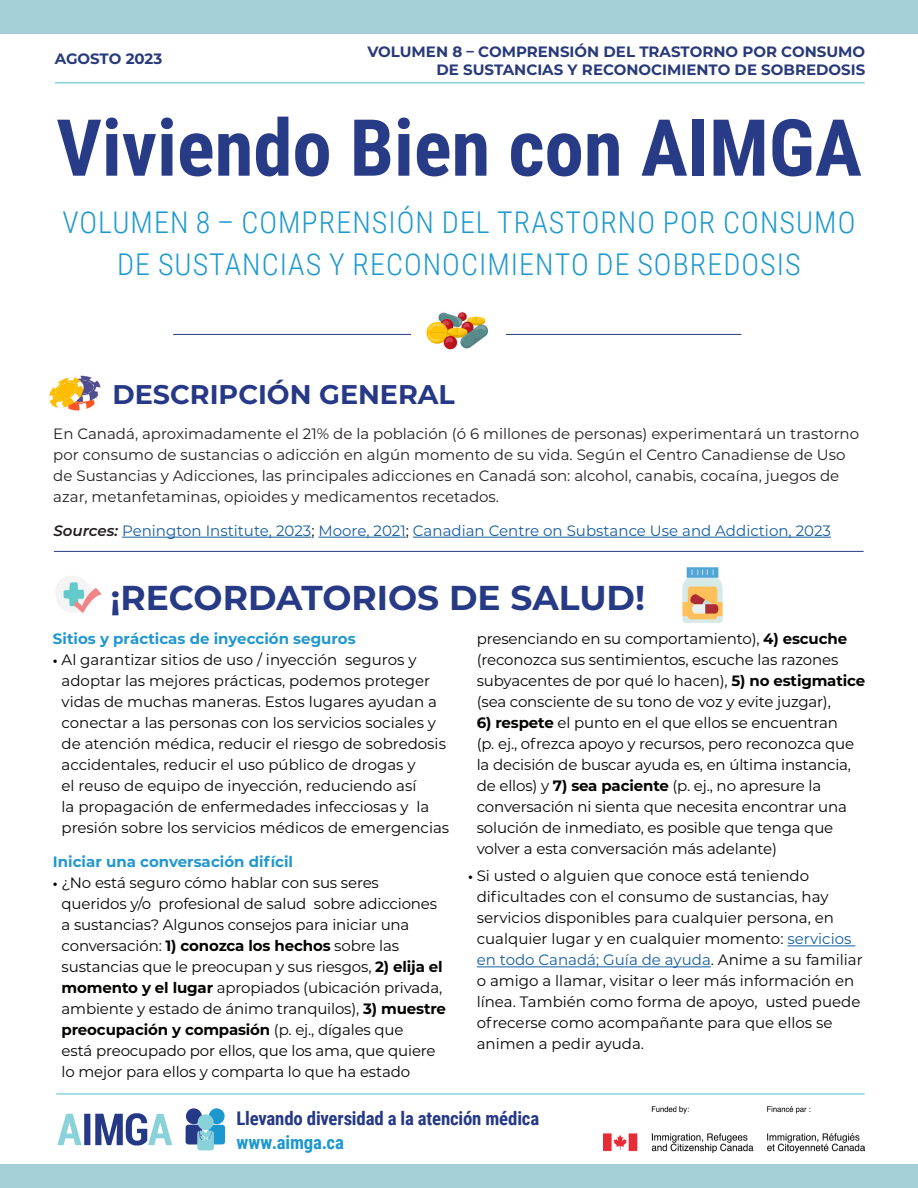
<style>
.page{position:relative;width:918px;height:1188px;background:#fff}
.page>*{position:absolute;margin:0;border:0;box-sizing:border-box;transform-origin:0 0}
.t1{font:700 78.75px "Roboto Condensed";color:#283b87}
.t2{font:700 34.5px "Montserrat";color:#273a85}
.t3{font:300 30px/42px "Roboto Condensed";letter-spacing:.035em;color:#1d99cf;text-align:center}
.t4{font:700 27px "Montserrat";color:#273886}
.t5{font:700 18.75px "Roboto Condensed";letter-spacing:-.01em;color:#263987}
.t6{font:700 18.75px "Roboto Condensed";letter-spacing:-.01em;color:#1d98cf}
.t7{font:15px/21px "Montserrat";letter-spacing:-.01em;color:#040503}
.t8{font:15px/21px "Montserrat";color:#231f20}
.t9{font:700 15px/18px "Montserrat";color:#283a7a;text-align:right}
.t10{font:15px "Montserrat";color:#175d9e}
.t11{font:700 15px "Montserrat";color:#2197d0}
.s1{font-weight:600;font-style:italic;color:#231f20}
.s2{color:#040503}
.s3{font-weight:700;font-size:13.5px}
.s4{font-weight:700}
.s5{color:#175d9e}
</style>
<div class="page">
<div style="left:0;top:0;width:918px;height:34px;background:#a4cfd7"></div>
<hr style="left:55px;top:82px;width:810px;height:2px;background:#88d2d8">
<div style="left:0;top:1164px;width:918px;height:24px;background:#a4cfd7"></div>
<svg style="left:185px;top:1108px;width:40px;height:42px"></svg>
<svg style="left:57px;top:1113px;width:115px;height:33px"></svg>
<img style="left:603px;top:1106px;width:262px;height:46px">
<hr style="left:56px;top:1093px;width:809px;height:2px;background:#88d2d8">
<hr style="left:54px;top:551px;width:810px;height:1px;background:#273a85">
<hr style="left:173px;top:334px;width:568px;height:1px;background:#273a85">
<div style="left:411px;top:308px;width:95px;height:46px;background:#fff"></div>
<img style="left:426px;top:312px;width:63px;height:38px">
<hr style="left:122px;top:537px;width:189px;height:1px;background:#175d9e">
<hr style="left:318px;top:537px;width:88px;height:1px;background:#175d9e">
<hr style="left:413px;top:537px;width:418px;height:1px;background:#175d9e">
<img style="left:56px;top:576px;width:46px;height:37px">
<hr style="left:787px;top:945px;width:68px;height:1px;background:#175d9e">
<hr style="left:477px;top:966px;width:234px;height:1px;background:#175d9e">
<img style="left:49px;top:375px;width:52px;height:36px">
<img style="left:682px;top:567px;width:41px;height:56px">
<p class="t9" style="left:55px;top:49px;width:109px">AGOSTO 2023</p>
<p class="t9" style="left:367px;top:41px;width:499px">VOLUMEN 8 – COMPRENSIÓN DEL TRASTORNO POR CONSUMO<br>DE SUSTANCIAS Y RECONOCIMIENTO DE SOBREDOSIS</p>
<p class="t1" style="left:56px;top:93px;width:807px">Viviendo Bien con AIMGA</p>
<p class="t3" style="left:62px;top:201px;width:794px">VOLUMEN 8 – COMPRENSIÓN DEL TRASTORNO POR CONSUMO<br>DE SUSTANCIAS Y RECONOCIMIENTO DE SOBREDOSIS</p>
<p class="t4" style="left:112px;top:375px;width:344px">DESCRIPCIÓN GENERAL</p>
<p class="t8" style="left:53px;top:423px;width:807px">En Canadá, aproximadamente el 21% de la población (ó 6 millones de personas) experimentará un trastorno por consumo de sustancias o adicción en algún momento de su vida. Según el Centro Canadiense de Uso de Sustancias y Adicciones, las principales adicciones en Canadá son: alcohol, canabis, cocaína, juegos de azar, metanfetaminas, opioides y medicamentos recetados.</p>
<p class="t10" style="left:53px;top:520px;width:779px"><span class="s1">Sources:</span> Penington Institute, 2023<span class="s2">;</span> Moore, 2021<span class="s2">;</span> Canadian Centre on Substance Use and Addiction, 2023</p>
<p class="t2" style="left:110px;top:573px;width:536px">¡RECORDATORIOS DE SALUD!</p>
<p class="t11" style="left:53px;top:627px;width:304px">Sitios y prácticas de inyección seguros</p>
<p class="t7" style="left:62px;top:648px;width:389px;text-indent:-9px"><span class="s3">•</span> Al garantizar sitios de uso / inyección seguros y adoptar las mejores prácticas, podemos proteger vidas de muchas maneras. Estos lugares ayudan a conectar a las personas con los servicios sociales y de atención médica, reducir el riesgo de sobredosis accidentales, reducir el uso público de drogas y<br>el reuso de equipo de inyección, reduciendo así<br>la propagación de enfermedades infecciosas y la presión sobre los servicios médicos de emergencias</p>
<p class="t11" style="left:53px;top:851px;width:242px">Iniciar una conversación difícil</p>
<p class="t7" style="left:62px;top:872px;width:386px;text-indent:-9px"><span class="s3">•</span> ¿No está seguro cómo hablar con sus seres queridos y/o profesional de salud sobre adicciones a sustancias? Algunos consejos para iniciar una conversación: <span class="s4">1) conozca los hechos</span> sobre las sustancias que le preocupan y sus riesgos, <span class="s4">2) elija el momento y el lugar</span> apropiados (ubicación privada, ambiente y estado de ánimo tranquilos), <span class="s4">3) muestre preocupación y compasión</span> (p. ej., dígales que<br>está preocupado por ellos, que los ama, que quiere lo mejor para ellos y comparta lo que ha estado</p>
<p class="t7" style="left:477px;top:627px;width:390px">presenciando en su comportamiento), <span class="s4">4) escuche </span>(reconozca sus sentimientos, escuche las razones subyacentes de por qué lo hacen), <span class="s4">5) no estigmatice </span>(sea consciente de su tono de voz y evite juzgar),</p>
<p class="t7" style="left:477px;top:711px;width:379px"><span class="s4">6) respete</span> el punto en el que ellos se encuentran (p. ej., ofrezca apoyo y recursos, pero reconozca que la decisión de buscar ayuda es, en última instancia, de ellos) y <span class="s4">7) sea paciente</span> (p. ej., no apresure la conversación ni sienta que necesita encontrar una solución de inmediato, es posible que tenga que volver a esta conversación más adelante)</p>
<p class="t7" style="left:477px;top:865px;width:387px;text-indent:-9px"><span class="s3">•</span> Si usted o alguien que conoce está teniendo dificultades con el consumo de sustancias, hay servicios disponibles para cualquier persona, en cualquier lugar y en cualquier momento: <span class="s5">servicios en todo Canadá; Guía de ayuda</span>. Anime a su familiar o amigo a llamar, visitar o leer más información en línea. También como forma de apoyo, usted puede ofrecerse como acompañante para que ellos se animen a pedir ayuda.</p>
<p class="t5" style="left:237px;top:1105px;width:304px">Llevando diversidad a la atención médica</p>
<p class="t6" style="left:237px;top:1129px;width:109px">www.aimga.ca</p>
</div>
